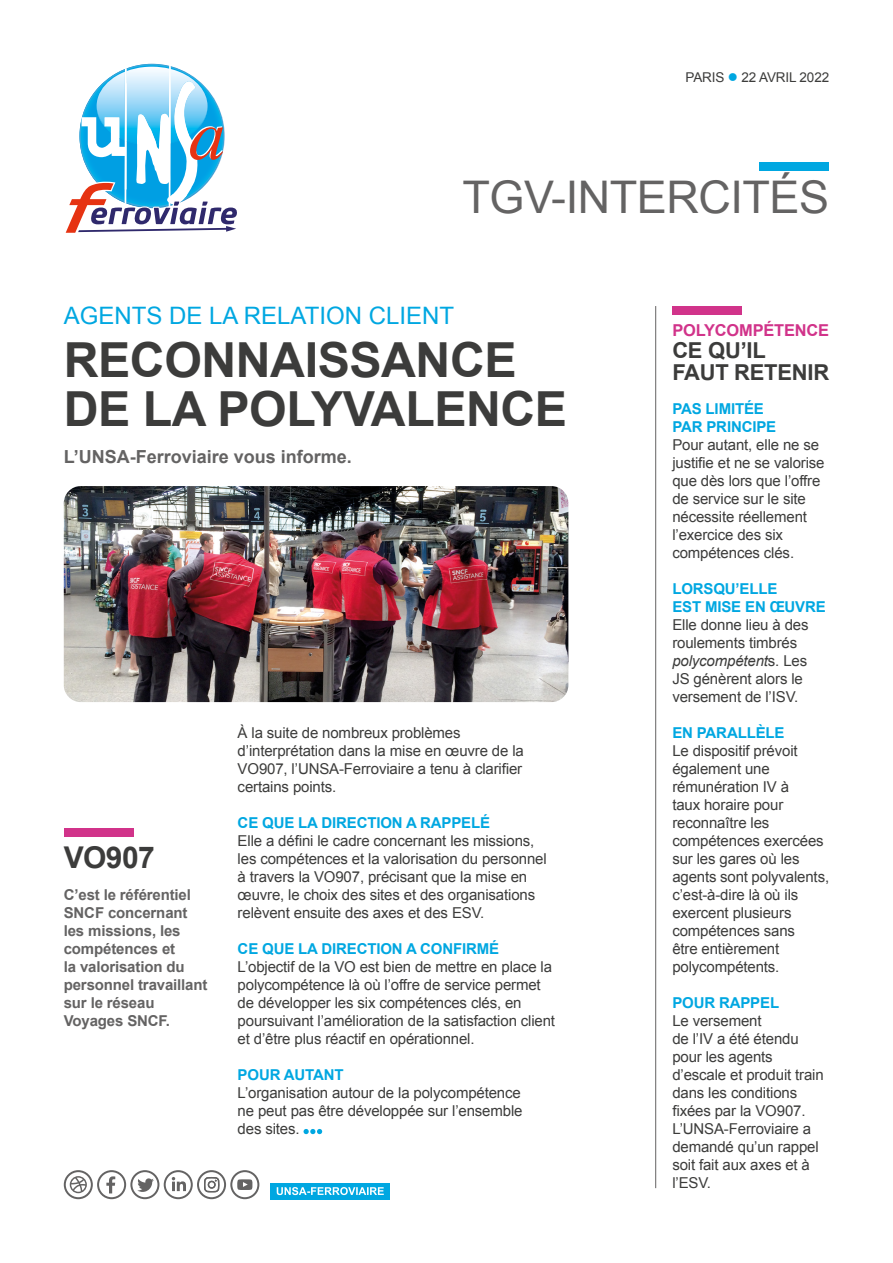
<style>
.page{position:relative;width:893px;height:1263px;background:#fff}
.page>*{position:absolute;margin:0;border:0;box-sizing:border-box;transform-origin:0 0}
.t1{font:700 48.3px/48.3px "Arial";letter-spacing:-.01em;color:#3c3c3b}
.t2{font:45px "Arial";letter-spacing:-.01em;color:#646363}
.t3{font:700 30px "Arial";letter-spacing:-.02em;color:#3c3c3b}
.t4{font:24px "Arial";color:#00a7e1}
.t5{font:700 21.9px/21.9px "Arial";letter-spacing:-.01em;color:#3c3c3b}
.t6{font:700 18px "Arial";color:#646363}
.t7{font:700 16.35px "Arial";letter-spacing:-.01em;color:#d1338a}
.t8{font:15px/18px "Arial";letter-spacing:-.01em;color:#3c3c3b}
.t9{font:700 15px/18px "Arial";letter-spacing:-.01em;color:#00a7e1}
.t10{font:700 15px/18px "Arial";letter-spacing:-.01em;color:#646363}
.t11{font:13.5px "Arial";letter-spacing:-.01em;color:#3c3c3b}
.s1{color:#00a7e1}
.s2{font-style:italic}
</style>
<div class="page">
<img style="left:64px;top:486px;width:504px;height:216px">
<svg style="left:64px;top:1170px;width:195px;height:29px"></svg>
<div style="left:672px;top:306px;width:70px;height:8px;background:#d1338a"></div>
<div style="left:271px;top:1183px;width:119px;height:16px;background:#00a7e1"></div>
<svg style="left:277px;top:1187px;width:107px;height:8px"></svg>
<svg style="left:65px;top:64px;width:172px;height:169px"></svg>
<svg style="left:304px;top:1129px;width:18px;height:5px"></svg>
<div style="left:759px;top:162px;width:70px;height:8px;background:#00a7e1"></div>
<div style="left:64px;top:828px;width:70px;height:8px;background:#d1338a"></div>
<hr style="left:655px;top:306px;width:1px;height:882px;background:#646363">
<p class="t11" style="left:685px;top:69px;width:145px">PARIS <span class="s1">●</span> 22 AVRIL 2022</p>
<h2 class="t2" style="left:462px;top:167px;width:368px">TGV-INTERCITÉS</h2>
<h3 class="t4" style="left:64px;top:299px;width:392px">AGENTS DE LA RELATION CLIENT</h3>
<h1 class="t1" style="left:64px;top:338px;width:505px">RECONNAISSANCE<br>DE LA POLYVALENCE</h1>
<p class="t6" style="left:64px;top:445px;width:290px">L’UNSA-Ferroviaire vous informe.</p>
<h3 class="t3" style="left:64px;top:838px;width:92px">VO907</h3>
<p class="t10" style="left:64px;top:886px;width:145px">C’est le référentiel<br>SNCF concernant les missions, les compétences et<br>la valorisation du personnel travaillant sur le réseau<br>Voyages SNCF.</p>
<p class="t8" style="left:238px;top:724px;width:288px">À la suite de nombreux problèmes d’interprétation dans la mise en œuvre de la VO907, l’UNSA-Ferroviaire a tenu à clarifier certains points.</p>
<p class="t9" style="left:238px;top:814px;width:254px">CE QUE LA DIRECTION A RAPPELÉ</p>
<p class="t8" style="left:238px;top:832px;width:311px">Elle a défini le cadre concernant les missions, les compétences et la valorisation du personnel à travers la VO907, précisant que la mise en œuvre, le choix des sites et des organisations relèvent ensuite des axes et des ESV.</p>
<p class="t9" style="left:238px;top:940px;width:263px">CE QUE LA DIRECTION A CONFIRMÉ</p>
<p class="t8" style="left:238px;top:958px;width:319px">L’objectif de la VO est bien de mettre en place la polycompétence là où l’offre de service permet de développer les six compétences clés, en poursuivant l’amélioration de la satisfaction client et d’être plus réactif en opérationnel.</p>
<p class="t9" style="left:238px;top:1066px;width:107px">POUR AUTANT</p>
<p class="t8" style="left:238px;top:1084px;width:286px;text-align:justify">L’organisation autour de la polycompétence ne peut pas être développée sur l’ensemble des sites.</p>
<p class="t7" style="left:672px;top:319px;width:158px">POLYCOMPÉTENCE</p>
<h3 class="t5" style="left:672px;top:340px;width:158px">CE QU’IL<br>FAUT RETENIR</h3>
<p class="t9" style="left:672px;top:400px;width:105px">PAS LIMITÉE<br>PAR PRINCIPE</p>
<p class="t8" style="left:672px;top:436px;width:154px">Pour autant, elle ne se justifie et ne se valorise que dès lors que l’offre de service sur le site nécessite réellement l’exercice des six compétences clés.</p>
<p class="t9" style="left:672px;top:580px;width:155px">LORSQU’ELLE<br>EST MISE EN ŒUVRE</p>
<p class="t8" style="left:672px;top:616px;width:138px">Elle donne lieu à des roulements timbrés <span class="s2">polycompétent</span>s. Les<br>JS génèrent alors le versement de l’ISV.</p>
<p class="t9" style="left:672px;top:724px;width:114px">EN PARALLÈLE</p>
<p class="t8" style="left:672px;top:742px;width:158px">Le dispositif prévoit également une rémunération IV à<br>taux horaire pour reconnaître les compétences exercées sur les gares où les agents sont polyvalents, c’est-à-dire là où ils exercent plusieurs compétences sans<br>être entièrement polycompétents.</p>
<p class="t9" style="left:672px;top:994px;width:108px">POUR RAPPEL</p>
<p class="t8" style="left:672px;top:1012px;width:153px">Le versement<br>de l’IV a été étendu pour les agents d’escale et produit train dans les conditions fixées par la VO907.<br>L’UNSA-Ferroviaire a demandé qu’un rappel soit fait aux axes et à l’ESV.</p>
</div>
